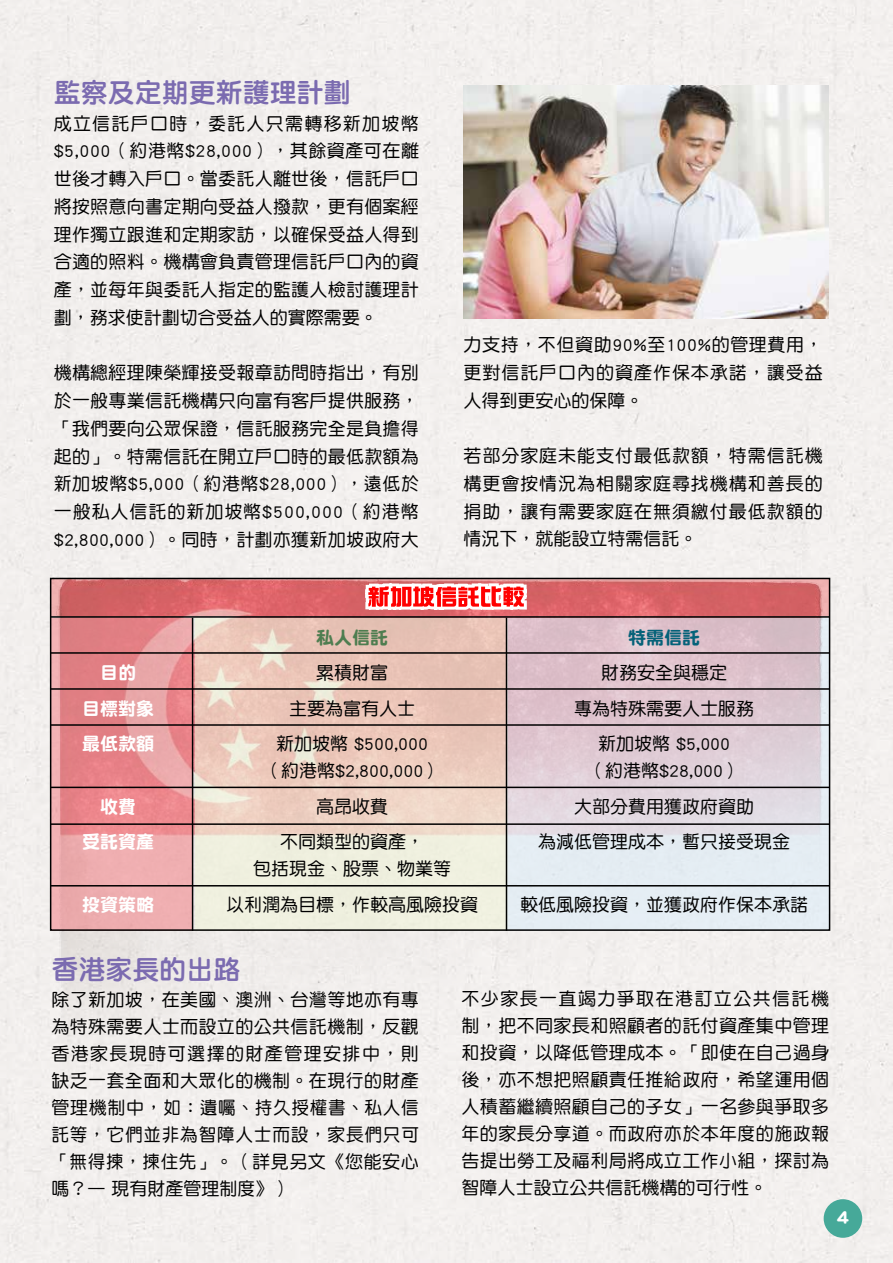
<style>
.page{position:relative;width:893px;height:1263px;background:#fff}
.page>*{position:absolute;margin:0;border:0;box-sizing:border-box;transform-origin:0 0}
.t1{font:27px "DF Yuan Std W8";color:#7b6bb0}
.t2{font:18px/27.8px "DF Yuan Std W5";letter-spacing:.015em;color:#000;text-align:justify}
.t3{font:18px "DF Yuan Std W9";color:#fff}
.t4{font:18px "DF Yuan Std W9";color:#4e7d50}
.t5{font:18px "DF Yuan Std W9";color:#056279}
</style>
<div class="page">
<div style="left:824px;top:1199px;width:38px;height:39px;background:#46a999;border-radius:50%"></div>
<div style="left:37px;top:561px;width:804px;height:543px;background:#f2efed"></div>
<svg style="left:195px;top:619px;width:311px;height:309px;background:#ecd8c9"></svg>
<svg style="left:53px;top:619px;width:139px;height:309px;background:#e89699"></svg>
<div style="left:507px;top:619px;width:322px;height:312px;background:linear-gradient(to bottom,#dbb8c2,#e6f3f9)"></div>
<hr style="left:51px;top:616px;width:779px;height:2px;background:#000">
<hr style="left:51px;top:652px;width:779px;height:2px;background:#000">
<hr style="left:51px;top:688px;width:779px;height:2px;background:#000">
<hr style="left:51px;top:724px;width:779px;height:2px;background:#000">
<hr style="left:51px;top:787px;width:779px;height:1px;background:#000">
<hr style="left:51px;top:823px;width:779px;height:2px;background:#000">
<hr style="left:51px;top:885px;width:779px;height:1px;background:#000">
<svg style="left:53px;top:581px;width:774px;height:35px;background:#d86669"></svg>
<hr style="left:506px;top:618px;width:1px;height:313px;background:#000">
<hr style="left:192px;top:618px;width:1px;height:313px;background:#000">
<div style="left:50px;top:578px;width:780px;height:353px;border:2px solid #000"></div>
<img style="left:463px;top:85px;width:366px;height:234px">
<svg style="left:362px;top:496px;width:168px;height:210px"></svg>
<h1 class="t1" style="left:54px;top:77px;width:298px">監察及定期更新護理計劃</h1>
<p class="t2" style="left:54px;top:109px;width:367px">成立信託戶口時，委託人只需轉移新加坡幣$5,000（約港幣$28,000），其餘資產可在離世後才轉入戶口。當委託人離世後，信託戶口將按照意向書定期向受益人撥款，更有個案經理作獨立跟進和定期家訪，以確保受益人得到合適的照料。機構會負責管理信託戶口內的資產，並每年與委託人指定的監護人檢討護理計劃，務求使計劃切合受益人的實際需要。</p>
<p class="t2" style="left:54px;top:359px;width:367px">機構總經理陳榮輝接受報章訪問時指出，有別於一般專業信託機構只向富有客戶提供服務，「我們要向公眾保證，信託服務完全是負擔得起的」。特需信託在開立戶口時的最低款額為新加坡幣$5,000（約港幣$28,000），遠低於一般私人信託的新加坡幣$500,000（約港幣$2,800,000）。同時，計劃亦獲新加坡政府大</p>
<p class="t2" style="left:463px;top:330px;width:361px">力支持，不但資助90%至100%的管理費用，更對信託戶口內的資產作保本承諾，讓受益人得到更安心的保障。</p>
<p class="t2" style="left:463px;top:441px;width:361px">若部分家庭未能支付最低款額，特需信託機構更會按情況為相關家庭尋找機構和善長的捐助，讓有需要家庭在無須繳付最低款額的情況下，就能設立特需信託。</p>
<p class="t4" style="left:316px;top:627px;width:73px">私人信託</p>
<p class="t5" style="left:628px;top:627px;width:73px">特需信託</p>
<p class="t3" style="left:100px;top:663px;width:37px">目的</p>
<p class="t2" style="left:316px;top:658px;width:73px">累積財富</p>
<p class="t2" style="left:601px;top:658px;width:127px">財務安全與穩定</p>
<p class="t3" style="left:82px;top:698px;width:73px">目標對象</p>
<p class="t2" style="left:289px;top:694px;width:127px">主要為富有人士</p>
<p class="t2" style="left:574px;top:694px;width:181px">專為特殊需要人士服務</p>
<p class="t3" style="left:82px;top:734px;width:73px">最低款額</p>
<p class="t2" style="left:276px;top:729px;width:154px">新加坡幣 $500,000</p>
<p class="t2" style="left:598px;top:729px;width:134px">新加坡幣 $5,000</p>
<p class="t2" style="left:263px;top:756px;width:180px">（約港幣$2,800,000）</p>
<p class="t2" style="left:587px;top:756px;width:156px">（約港幣$28,000）</p>
<p class="t3" style="left:100px;top:796px;width:37px">收費</p>
<p class="t2" style="left:316px;top:792px;width:73px">高昂收費</p>
<p class="t2" style="left:574px;top:792px;width:181px">大部分費用獲政府資助</p>
<p class="t3" style="left:82px;top:832px;width:73px">受託資產</p>
<p class="t2" style="left:280px;top:827px;width:146px">不同類型的資產，</p>
<p class="t2" style="left:538px;top:827px;width:253px">為減低管理成本，暫只接受現金</p>
<p class="t2" style="left:253px;top:854px;width:200px">包括現金、股票、物業等</p>
<p class="t3" style="left:82px;top:894px;width:73px">投資策略</p>
<p class="t2" style="left:226px;top:890px;width:253px">以利潤為目標，作較高風險投資</p>
<p class="t2" style="left:520px;top:890px;width:289px">較低風險投資，並獲政府作保本承諾</p>
<h1 class="t1" style="left:51px;top:955px;width:190px">香港家長的出路</h1>
<p class="t2" style="left:51px;top:986px;width:369px;line-height:27px">除了新加坡，在美國、澳洲、台灣等地亦有專為特殊需要人士而設立的公共信託機制，反觀香港家長現時可選擇的財產管理安排中，則缺乏一套全面和大眾化的機制。在現行的財產管理機制中，如：遺囑、持久授權書、私人信託等，它們並非為智障人士而設，家長們只可「無得揀，揀住先」。（詳見另文《您能安心嗎？— 現有財產管理制度》）</p>
<p class="t2" style="left:462px;top:985px;width:369px;line-height:27px">不少家長一直竭力爭取在港訂立公共信託機制，把不同家長和照顧者的託付資產集中管理和投資，以降低管理成本。「即使在自己過身後，亦不想把照顧責任推給政府，希望運用個人積蓄繼續照顧自己的子女」一名參與爭取多年的家長分享道。而政府亦於本年度的施政報告提出勞工及福利局將成立工作小組，探討為智障人士設立公共信託機構的可行性。</p>
<p class="t3" style="left:836px;top:1206px;width:14px">4</p>
</div>
